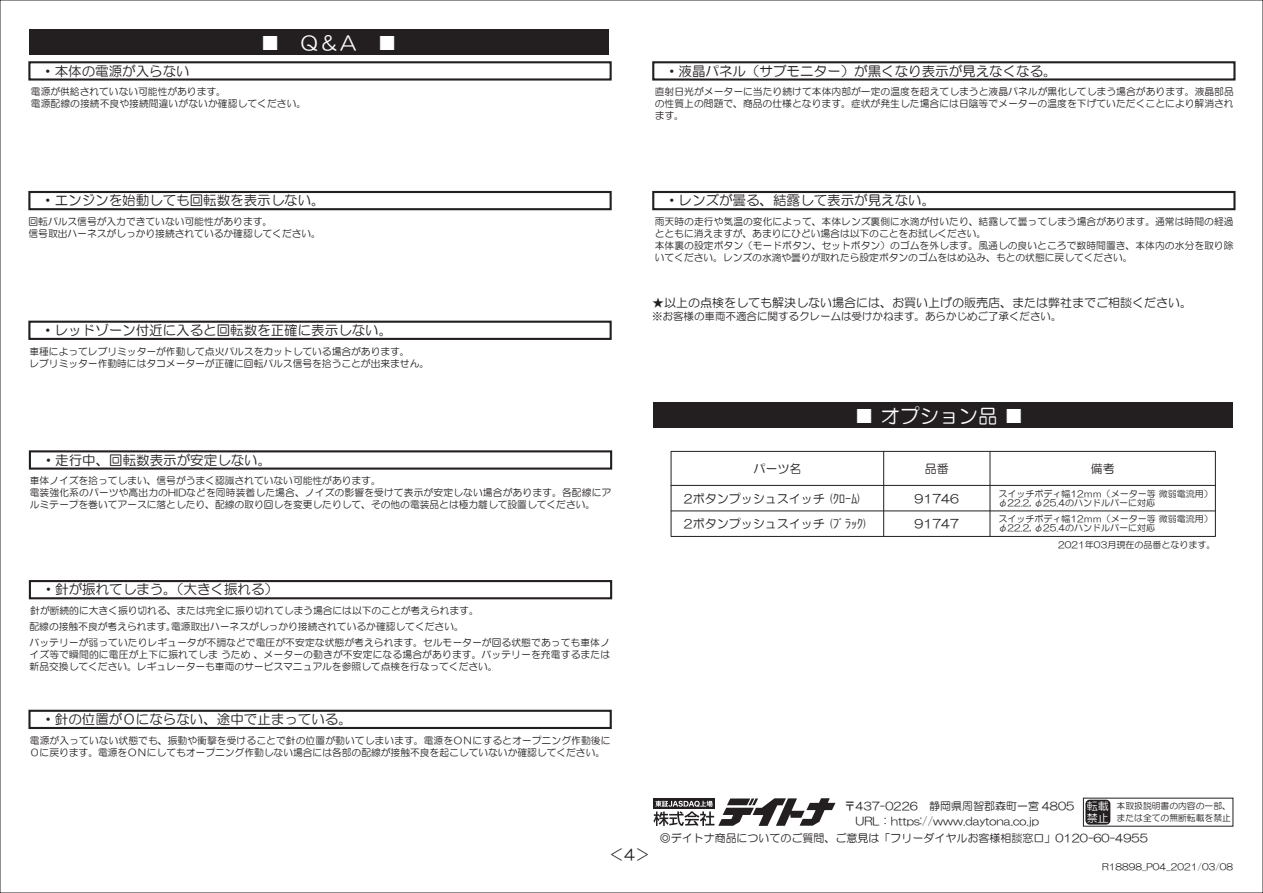
<style>
.page{position:relative;width:1263px;height:893px;background:#fff}
.page>*{position:absolute;margin:0;border:0;box-sizing:border-box;transform-origin:0 0}
.t1{font:19.5px "HG Maru Gothic MPRO";color:#fff}
.t2{font:15px "HG Maru Gothic MPRO";color:#231f20}
.t3{font:13.5px "HG Maru Gothic MPRO";color:#231f20}
.t4{font:12px "HG Maru Gothic MPRO";color:#231f20}
.t5{font:10.95px/14.2px "HG Maru Gothic MPRO";color:#231f20}
.t6{font:10.95px/12.1px "HG Maru Gothic MPRO";color:#fff}
.t7{font:10.5px "HG Maru Gothic MPRO";color:#231f20}
.t8{font:9.75px/12px "HG Maru Gothic MPRO";color:#231f20}
.t9{font:9px/9px "HG Maru Gothic MPRO";color:#231f20}
.t10{font:8.85px/12.1px "HG Maru Gothic MPRO";color:#231f20}
</style>
<div class="page">
<div style="left:29px;top:30px;width:580px;height:25px;background:#231f20"></div>
<div style="left:28px;top:191px;width:584px;height:19px;border:2px solid #231f20"></div>
<div style="left:28px;top:321px;width:584px;height:19px;border:2px solid #231f20"></div>
<div style="left:29px;top:450px;width:583px;height:20px;border:2px solid #231f20"></div>
<div style="left:653px;top:403px;width:580px;height:25px;background:#231f20"></div>
<div style="left:28px;top:61px;width:584px;height:20px;border:2px solid #231f20"></div>
<div style="left:29px;top:580px;width:583px;height:19px;border:2px solid #231f20"></div>
<div style="left:652px;top:61px;width:583px;height:20px;border:2px solid #231f20"></div>
<div style="left:652px;top:191px;width:583px;height:19px;border:2px solid #231f20"></div>
<div style="left:1085px;top:800px;width:25px;height:25px;background:#231f20;border-radius:4px"></div>
<svg style="left:653px;top:798px;width:182px;height:28px"></svg>
<div style="left:28px;top:710px;width:584px;height:19px;border:2px solid #231f20"></div>
<div style="left:671px;top:451px;width:545px;height:86px;border:1px solid #231f20"></div>
<hr style="left:671px;top:485px;width:544px;height:1px;background:#231f20">
<hr style="left:671px;top:511px;width:544px;height:1px;background:#231f20">
<hr style="left:883px;top:451px;width:1px;height:85px;background:#231f20">
<hr style="left:990px;top:451px;width:1px;height:85px;background:#231f20">
<h3 class="t3" style="left:41px;top:64px;width:150px">・本体の電源が入らない</h3>
<h1 class="t1" style="left:260px;top:34px;width:138px">■　Ｑ＆Ａ　■</h1>
<p class="t8" style="left:31px;top:86px;width:277px">電源が供給されていない可能性があります。<br>電源配線の接続不良や接続間違いがないか確認してください。</p>
<h3 class="t3" style="left:41px;top:194px;width:285px">・エンジンを始動しても回転数を表示しない。</h3>
<p class="t8" style="left:29px;top:216px;width:294px">回転パルス信号が入力できていない可能性があります。<br>信号取出ハーネスがしっかり接続されているか確認してください。</p>
<h3 class="t3" style="left:41px;top:323px;width:353px">・レッドゾーン付近に入ると回転数を正確に表示しない。</h3>
<p class="t8" style="left:29px;top:345px;width:401px">車種によってレブリミッターが作動して点火パルスをカットしている場合があります。<br>レブリミッター作動時にはタコメーターが正確に回転パルス信号を拾うことが出来ません。</p>
<h3 class="t3" style="left:42px;top:453px;width:231px">・走行中、回転数表示が安定しない。</h3>
<p class="t8" style="left:30px;top:475px;width:583px">車体ノイズを拾ってしまい、信号がうまく認識されていない可能性があります。<br>電装強化系のパーツや高出力のHIDなどを同時装着した場合、ノイズの影響を受けて表示が安定しない場合があります。各配線にアルミテープを巻いてアースに落としたり、配線の取り回しを変更したりして、その他の電装品とは極力離して設置してください。</p>
<h3 class="t3" style="left:42px;top:583px;width:238px">・針が振れてしまう。（大きく振れる）</h3>
<p class="t8" style="left:30px;top:603px;width:582px;line-height:15.8px">針が断続的に大きく振り切れる、または完全に振り切れてしまう場合には以下のことが考えられます。<br>配線の接触不良が考えられます。電源取出ハーネスがしっかり接続されているか確認してください。<br>バッテリーが弱っていたりレギュータが不調などで電圧が不安定な状態が考えられます。セルモーターが回る状態であっても車体ノ</p>
<p class="t8" style="left:30px;top:648px;width:582px">イズ等で瞬間的に電圧が上下に振れてしま うため 、メーターの動きが不安定になる場合があります。バッテリーを充電するまたは新品交換してください。レギュレーターも車両のサービスマニュアルを参照して点検を行なってください。</p>
<h3 class="t3" style="left:41px;top:712px;width:312px">・針の位置が０にならない、途中で止まっている。</h3>
<p class="t8" style="left:30px;top:734px;width:582px">電源が入っていない状態でも、振動や衝撃を受けることで針の位置が動いてしまいます。電源をＯＮにするとオープニング作動後に<br>０に戻ります。電源をＯＮにしてもオープニング作動しない場合には各部の配線が接触不良を起こしていないか確認してください。</p>
<h3 class="t3" style="left:665px;top:64px;width:393px">・液晶パネル（サブモニター）が黒くなり表示が見えなくなる。</h3>
<p class="t8" style="left:655px;top:86px;width:581px;text-align:justify">直射日光がメーターに当たり続けて本体内部が一定の温度を超えてしまうと液晶パネルが黒化してしまう場合があります。液晶部品の性質上の問題で、商品の仕様となります。症状が発生した場合には日陰等でメーターの温度を下げていただくことにより解消されます。</p>
<h3 class="t3" style="left:665px;top:194px;width:271px">・レンズが曇る、結露して表示が見えない。</h3>
<p class="t8" style="left:655px;top:216px;width:580px">雨天時の走行や気温の変化によって、本体レンズ裏側に水滴が付いたり、結露して曇ってしまう場合があります。通常は時間の経過とともに消えますが、あまりにひどい場合は以下のことをお試しください。<br>本体裏の設定ボタン（モードボタン、セットボタン）のゴムを外します。風通しの良いところで数時間置き、本体内の水分を取り除いてください。レンズの水滴や曇りが取れたら設定ボタンのゴムをはめ込み、もとの状態に戻してください。</p>
<p class="t4" style="left:652px;top:296px;width:541px">★以上の点検をしても解決しない場合には、お買い上げの販売店、または弊社までご相談ください。</p>
<p class="t7" style="left:652px;top:311px;width:411px">※お客様の車両不適合に関するクレームは受けかねます。あらかじめご了承ください。</p>
<h1 class="t1" style="left:854px;top:407px;width:171px">■ オプション品 ■</h1>
<p class="t4" style="left:753px;top:462px;width:50px">パーツ名</p>
<p class="t4" style="left:925px;top:462px;width:26px">品番</p>
<p class="t4" style="left:1091px;top:462px;width:26px">備考</p>
<p class="t4" style="left:684px;top:492px;width:179px">2ボタンプッシュスイッチ (ｸﾛｰﾑ)</p>
<p class="t4" style="left:914px;top:492px;width:46px">91746</p>
<p class="t9" style="left:998px;top:489px;width:216px">スイッチボディ幅12ｍｍ（メーター等 微弱電流用）φ22.2, φ25.4のハンドルバーに対応</p>
<p class="t9" style="left:1058px;top:541px;width:159px">2021年03月現在の品番となります。</p>
<p class="t4" style="left:684px;top:518px;width:185px">2ボタンプッシュスイッチ (ﾌﾞﾗｯｸ)</p>
<p class="t4" style="left:914px;top:518px;width:46px">91747</p>
<p class="t9" style="left:998px;top:515px;width:216px">スイッチボディ幅12ｍｍ（メーター等 微弱電流用）φ22.2, φ25.4のハンドルバーに対応</p>
<p class="t6" style="left:1087px;top:800px;width:23px">転載禁止</p>
<p class="t5" style="left:660px;top:831px;width:490px">◎デイトナ商品についてのご質問、ご意見は「フリーダイヤルお客様相談窓口」0120-60-4955</p>
<p class="t5" style="left:844px;top:799px;width:231px">〒437-0226　静岡県周智郡森町一宮 4805　URL：https://www.daytona.co.jp</p>
<p class="t10" style="left:1116px;top:800px;width:116px">本取扱説明書の内容の一部、または全ての無断転載を禁止</p>
<h2 class="t2" style="left:609px;top:847px;width:43px">＜4＞</h2>
<p class="t9" style="left:1102px;top:862px;width:133px">R18898_P04_2021/03/08</p>
</div>
